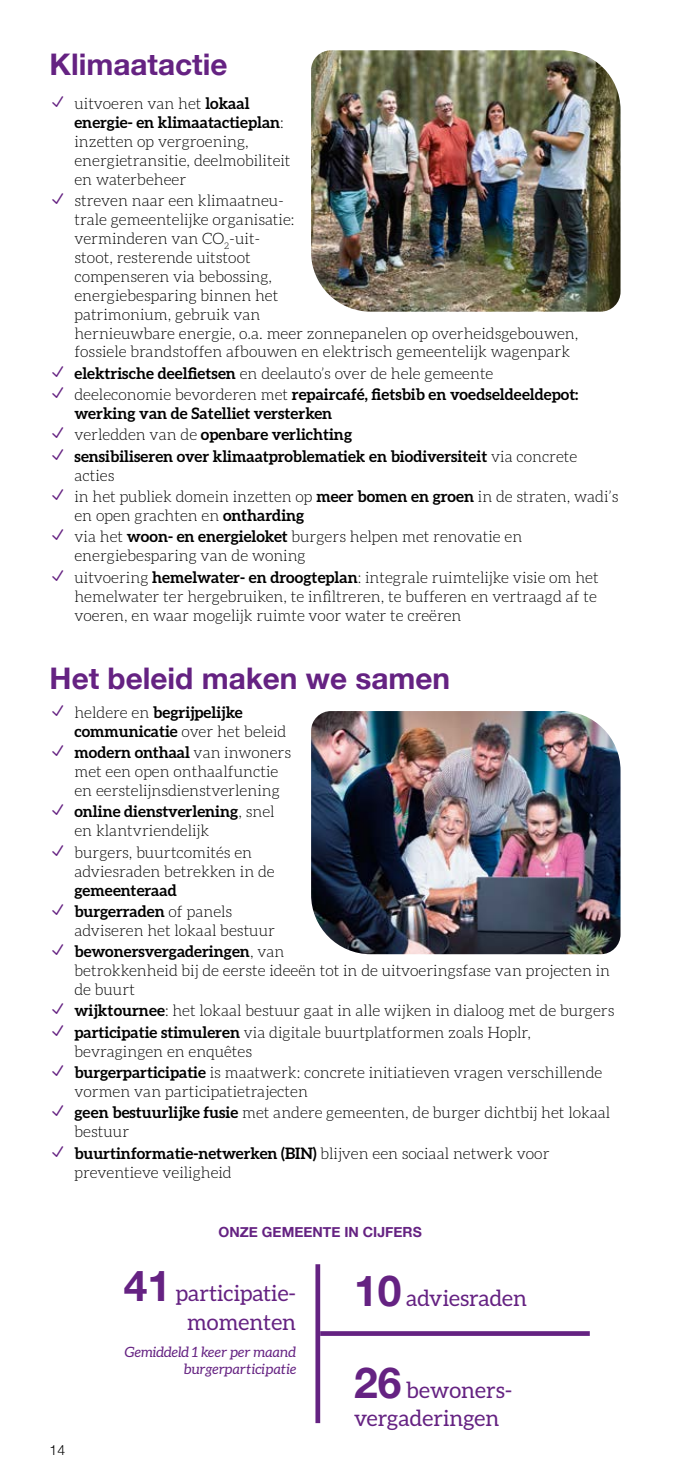
<style>
.page{position:relative;width:695px;height:1474px;background:#fff}
.page>*{position:absolute;margin:0;border:0;box-sizing:border-box;transform-origin:0 0}
.t1{font:700 29.75px "Helvetica Neue";color:#652282}
.t2{font:22.22px/28.3px "Aleo";color:#652282;text-align:right}
.t3{font:300 15.75px/18.9px "Aleo";color:#000}
.t4{font:700 15.75px/21.3px "Aleo";color:#000}
.t5{font:italic 14.17px/17px "Aleo";color:#652282;text-align:right}
.t6{font:700 14px "Helvetica Neue";color:#652282}
.t7{font:300 14px "Helvetica Neue";color:#000}
.s1{font-weight:700}
.s2{font-weight:300}
.s3{font-family:"Helvetica Neue";font-weight:700;font-size:42.52px}
</style>
<div class="page">
<img style="left:311px;top:50px;width:309px;height:262px">
<img style="left:311px;top:711px;width:309px;height:243px">
<div style="left:315px;top:1264px;width:5px;height:158px;background:#652282"></div>
<svg style="left:320px;top:1331px;width:269px;height:4px"></svg>
<h1 class="t1" style="left:50px;top:41px;width:179px">Klimaatactie</h1>
<p class="t3" style="left:74px;top:94px;width:217px">uitvoeren van het <span class="s1">lokaal energie- en klimaatactieplan</span>: inzetten op vergroening, energietransitie, deelmobiliteit en waterbeheer</p>
<p class="t3" style="left:74px;top:191px;width:505px">streven naar een klimaatneu-<br>trale gemeentelijke organisatie:<br>verminderen van CO<sub>2</sub>-uit-<br>stoot, resterende uitstoot<br>compenseren via bebossing,<br>energiebesparing binnen het<br>patrimonium, gebruik van<br>hernieuwbare energie, o.a. meer zonnepanelen op overheidsgebouwen, fossiele brandstoffen afbouwen en elektrisch gemeentelijk wagenpark</p>
<p class="t4" style="left:74px;top:362px;width:505px">elektrische deelfietsen <span class="s2">en deelauto’s over de hele gemeente deeleconomie bevorderen met</span> repaircafé, fietsbib en voedseldeeldepot:</p>
<p class="t4" style="left:74px;top:402px;width:504px">werking van de Satelliet versterken<br><span class="s2">verledden van de</span> openbare verlichting<br>sensibiliseren over klimaatproblematiek en biodiversiteit <span class="s2">via concrete</span></p>
<p class="t3" style="left:74px;top:464px;width:545px;line-height:21.3px">acties<br>in het publiek domein inzetten op <span class="s1">meer bomen en groen</span> in de straten, wadi’s</p>
<p class="t3" style="left:74px;top:505px;width:449px;line-height:21.3px">en open grachten en <span class="s1">ontharding<br></span>via het <span class="s1">woon- en energieloket</span> burgers helpen met renovatie en</p>
<p class="t3" style="left:74px;top:545px;width:525px;line-height:21.3px">energiebesparing van de woning<br>uitvoering <span class="s1">hemelwater- en droogteplan</span>: integrale ruimtelijke visie om het</p>
<p class="t3" style="left:74px;top:586px;width:524px">hemelwater ter hergebruiken, te infiltreren, te bufferen en vertraagd af te voeren, en waar mogelijk ruimte voor water te creëren</p>
<h1 class="t1" style="left:50px;top:655px;width:402px">Het beleid maken we samen</h1>
<p class="t4" style="left:74px;top:702px;width:213px;line-height:18.9px"><span class="s2">heldere en</span> begrijpelijke communicatie <span class="s2">over het beleid</span></p>
<p class="t3" style="left:74px;top:743px;width:218px"><span class="s1">modern onthaal</span> van inwoners met een open onthaalfunctie en eerstelijnsdienstverlening</p>
<p class="t3" style="left:74px;top:802px;width:202px"><span class="s1">online dienstverlening</span>, snel en klantvriendelijk</p>
<p class="t3" style="left:74px;top:842px;width:202px">burgers, buurtcomités en adviesraden betrekken in de</p>
<p class="t4" style="left:74px;top:879px;width:159px">gemeenteraad burgerraden <span class="s2">of panels</span></p>
<p class="t3" style="left:74px;top:919px;width:211px;line-height:21.3px">adviseren het lokaal bestuur <span class="s1">bewonersvergaderingen</span>, van</p>
<p class="t3" style="left:74px;top:961px;width:537px">betrokkenheid bij de eerste ideeën tot in de uitvoeringsfase van projecten in de buurt</p>
<p class="t3" style="left:74px;top:1000px;width:541px;line-height:21.3px"><span class="s1">wijktournee</span>: het lokaal bestuur gaat in alle wijken in dialoog met de burgers <span class="s1">participatie stimuleren</span> via digitale buurtplatformen zoals Hoplr,</p>
<p class="t3" style="left:74px;top:1040px;width:529px;line-height:21.3px">bevragingen en enquêtes<br><span class="s1">burgerparticipatie</span> is maatwerk: concrete initiatieven vragen verschillende</p>
<p class="t3" style="left:74px;top:1080px;width:537px;line-height:21.3px">vormen van participatietrajecten<br><span class="s1">geen bestuurlijke fusie</span> met andere gemeenten, de burger dichtbij het lokaal</p>
<p class="t3" style="left:74px;top:1121px;width:476px;line-height:21.3px">bestuur<br><span class="s1">buurtinformatie-netwerken (BIN)</span> blijven een sociaal netwerk voor</p>
<p class="t3" style="left:74px;top:1162px;width:159px">preventieve veiligheid</p>
<p class="t7" style="left:50px;top:1438px;width:17px">14</p>
<p class="t6" style="left:218px;top:1221px;width:204px">ONZE GEMEENTE IN CIJFERS</p>
<h2 class="t2" style="left:124px;top:1278px;width:174px"><span class="s3">41</span> participatie&shy;momenten</h2>
<p class="t5" style="left:125px;top:1342px;width:173px">Gemiddeld 1 keer per maand burgerparticipatie</p>
<h2 class="t2" style="left:354px;top:1283px;width:174px"><span class="s3">10</span> adviesraden</h2>
<h2 class="t2" style="left:354px;top:1375px;width:160px;text-align:left"><span class="s3">26</span> bewoners&shy;vergaderingen</h2>
</div>
